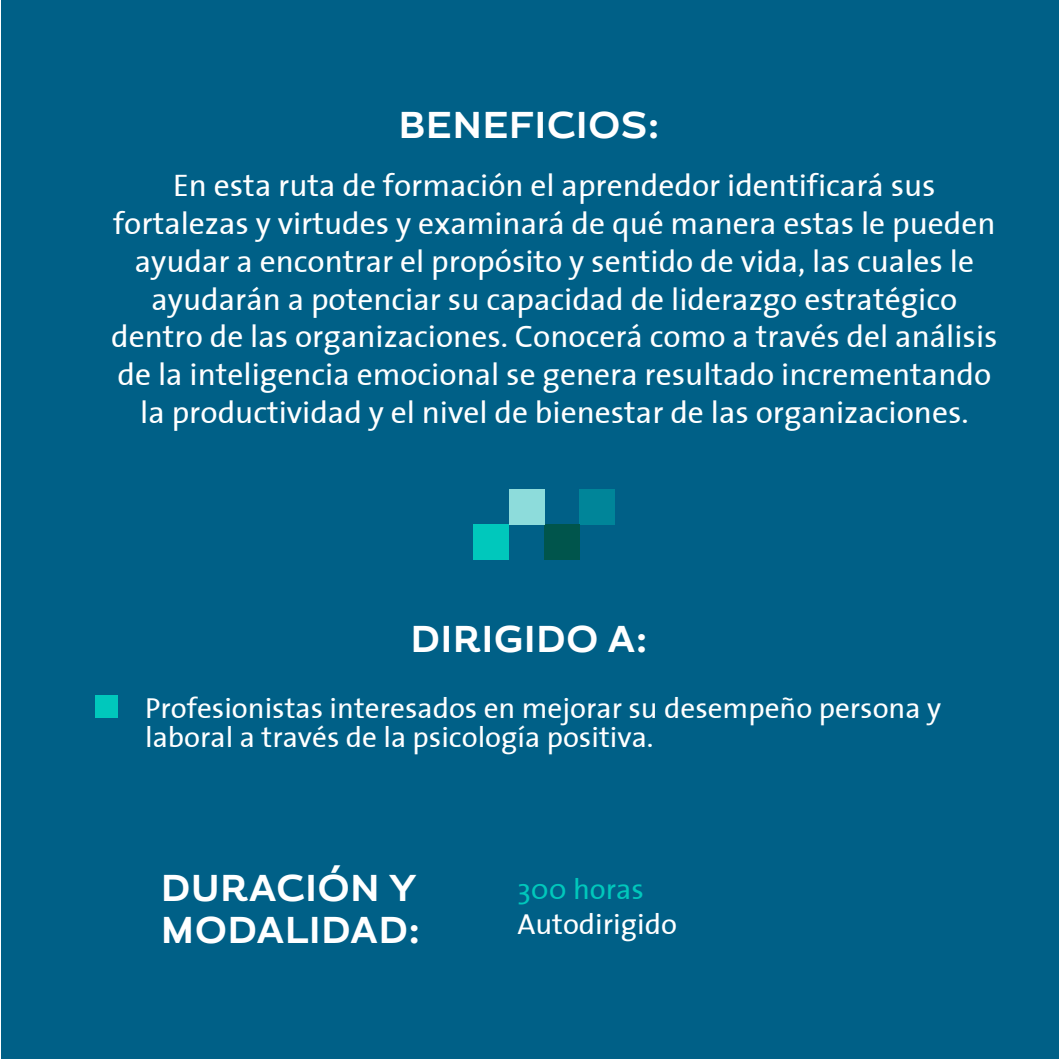
<style>
.page{position:relative;width:1059px;height:1059px;background:#fff}
.page>*{position:absolute;margin:0;border:0;box-sizing:border-box;transform-origin:0 0}
.t1{font:700 37.35px/41.4px "Magallanes";letter-spacing:.025em;color:#fff}
.t2{font:31.5px/37.8px "The Sans";color:#fff;text-align:center}
.t3{font:29.25px/29.2px "The Sans";color:#fff}
.t4{font:29.25px "The Sans";color:#00c8bc}
</style>
<div class="page">
<div style="left:2px;top:0;width:1057px;height:1058px;background:#006087"></div>
<div style="left:96px;top:696px;width:22px;height:22px;background:#00c8bc"></div>
<div style="left:579px;top:489px;width:36px;height:35px;background:#008599"></div>
<div style="left:544px;top:524px;width:35px;height:36px;background:#00554c"></div>
<div style="left:509px;top:489px;width:35px;height:35px;background:#8ddcdb"></div>
<div style="left:473px;top:524px;width:36px;height:36px;background:#00c8bc"></div>
<p class="t1" style="left:399px;top:105px;width:262px">BENEFICIOS:</p>
<p class="t2" style="left:111px;top:166px;width:888px">En esta ruta de formación el aprendedor identificará sus fortalezas y virtudes y examinará de qué manera estas le pueden ayudar a encontrar el propósito y sentido de vida, las cuales le ayudarán a potenciar su capacidad de liderazgo estratégico dentro de las organizaciones. Conocerá como a través del análisis de la inteligencia emocional se genera resultado incrementando la productividad y el nivel de bienestar de las organizaciones.</p>
<p class="t1" style="left:411px;top:619px;width:238px">DIRIGIDO A:</p>
<p class="t3" style="left:145px;top:692px;width:797px">Profesionistas interesados en mejorar su desempeño persona y laboral a través de la psicología positiva.</p>
<p class="t1" style="left:161px;top:869px;width:260px">DURACIÓN Y<br>MODALIDAD:</p>
<p class="t4" style="left:517px;top:865px;width:128px">300 horas</p>
<p class="t3" style="left:517px;top:909px;width:161px">Autodirigido</p>
</div>
